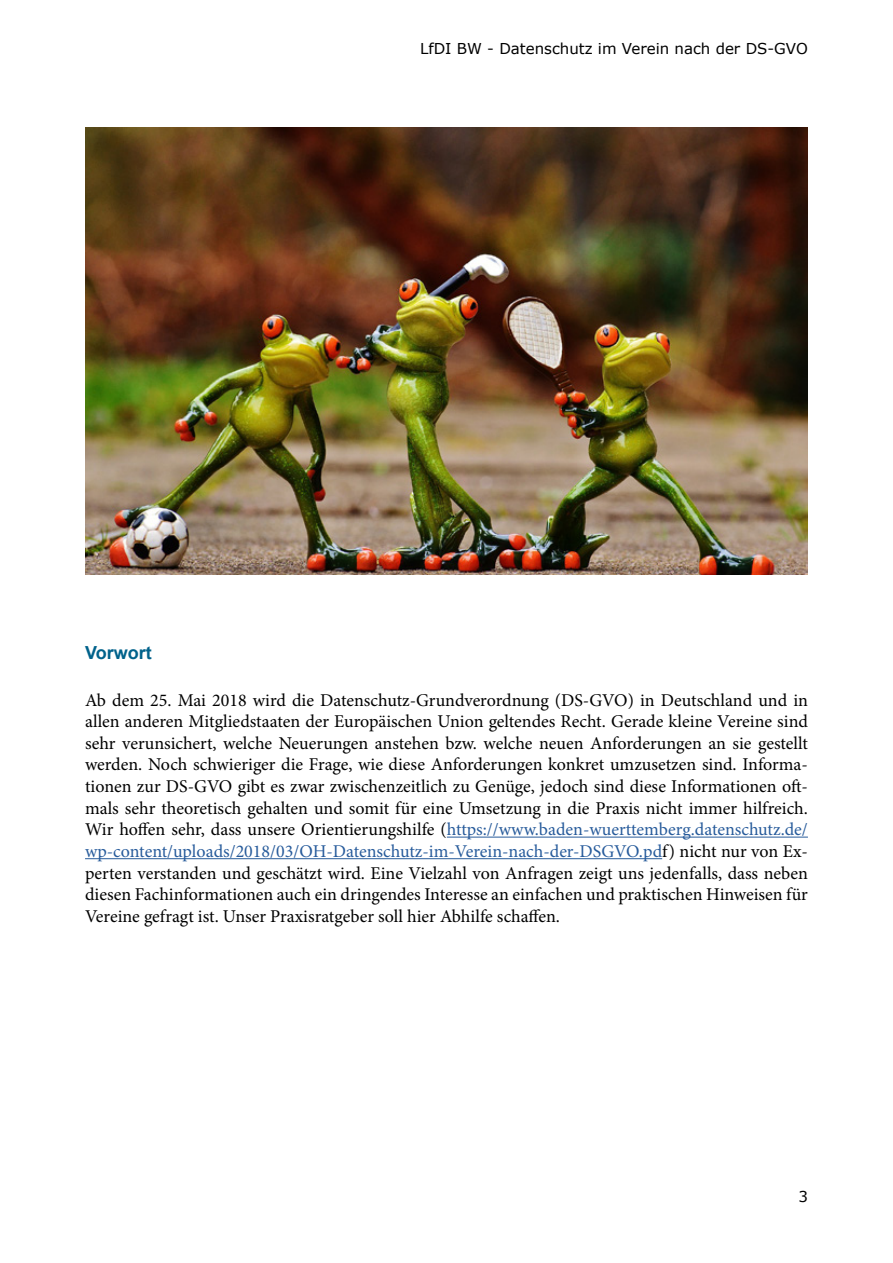
<style>
.page{position:relative;width:893px;height:1263px;background:#fff}
.page>*{position:absolute;margin:0;border:0;box-sizing:border-box;transform-origin:0 0}
.t1{font:18px/21.6px "Minion Pro";color:#000;text-align:justify}
.t2{font:700 18px "Arial";color:#00628b}
.t3{font:15px "Verdana";color:#000}
.s1{color:#275b9b}
</style>
<div class="page">
<img style="left:85px;top:128px;width:723px;height:446px">
<hr style="left:447px;top:837px;width:361px;height:1px;background:#275b9b">
<hr style="left:85px;top:858px;width:577px;height:1px;background:#275b9b">
<p class="t3" style="left:420px;top:38px;width:389px">LfDI BW - Datenschutz im Verein nach der DS-GVO</p>
<p class="t2" style="left:85px;top:640px;width:68px">Vorwort</p>
<p class="t1" style="left:85px;top:689px;width:724px">Ab dem 25. Mai 2018 wird die Datenschutz-Grundverordnung (DS-GVO) in Deutschland und in allen anderen Mitgliedstaaten der Europäischen Union geltendes Recht. Gerade kleine Vereine sind sehr verunsichert, welche Neuerungen anstehen bzw. welche neuen Anforderungen an sie gestellt werden. Noch schwieriger die Frage, wie diese Anforderungen konkret umzusetzen sind. Informa&shy;tionen zur DS-GVO gibt es zwar zwischenzeitlich zu Genüge, jedoch sind diese Informationen oft&shy;mals sehr theoretisch gehalten und somit für eine Umsetzung in die Praxis nicht immer hilfreich.<br>Wir hoffen sehr, dass unsere Orientierungshilfe (<span class="s1">https://www.baden-wuerttemberg.datenschutz.de/ wp-content/uploads/2018/03/OH-Datenschutz-im-Verein-nach-der-DSGVO.pd</span>f) nicht nur von Ex&shy;perten verstanden und geschätzt wird. Eine Vielzahl von Anfragen zeigt uns jedenfalls, dass neben diesen Fachinformationen auch ein dringendes Interesse an einfachen und praktischen Hinweisen für Vereine gefragt ist. Unser Praxisratgeber soll hier Abhilfe schaffen.</p>
<p class="t3" style="left:798px;top:1186px;width:11px">3</p>
</div>
